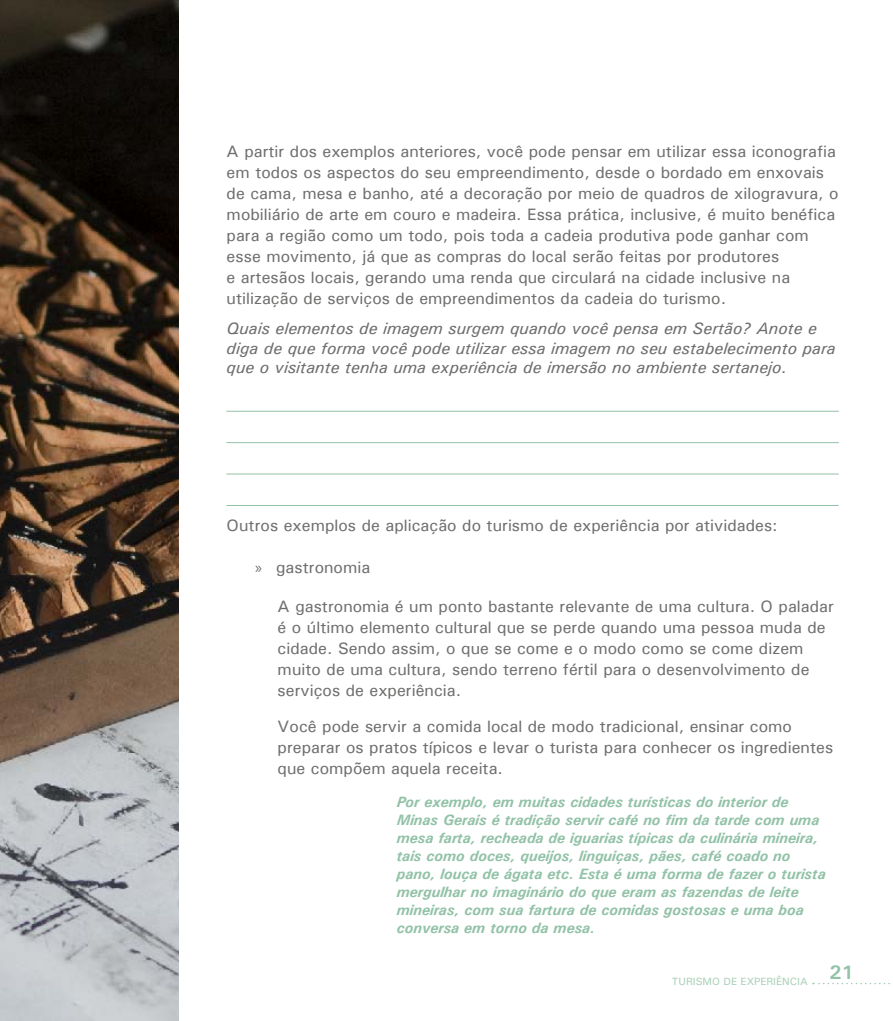
<style>
.page{position:relative;width:893px;height:1021px;background:#fff}
.page>*{position:absolute;margin:0;border:0;box-sizing:border-box;transform-origin:0 0}
.t1{font:700 19.5px "Univers";color:#92c2a7}
.t2{font:16.5px/21px "Univers";color:#6f6f6e}
.t3{font:italic 16.5px/19.5px "Univers";color:#6f6f6e}
.t4{font:italic 700 15px/18px "Univers";color:#92c2a7}
.t5{font:10.5px "Univers";color:#aacfb9}
.s1{font-family:"Myriad Pro"}
</style>
<div class="page">
<svg style="left:813px;top:982px;width:77px;height:2px"></svg>
<img style="left:0;top:0;width:178px;height:1020px">
<hr style="left:226px;top:505px;width:613px;height:1px;background:#92c2a7">
<hr style="left:226px;top:411px;width:613px;height:1px;background:#92c2a7">
<hr style="left:226px;top:442px;width:613px;height:1px;background:#92c2a7">
<hr style="left:226px;top:473px;width:613px;height:1px;background:#92c2a7">
<p class="t2" style="left:227px;top:141px;width:614px">A partir dos exemplos anteriores, você pode pensar em utilizar essa iconografia em todos os aspectos do seu empreendimento, desde o bordado em enxovais de cama, mesa e banho, até a decoração por meio de quadros de xilogravura, o mobiliário de arte em couro e madeira. Essa prática, inclusive, é muito benéfica para a região como um todo, pois toda a cadeia produtiva pode ganhar com esse movimento, já que as compras do local serão feitas por produtores<br>e artesãos locais, gerando uma renda que circulará na cidade inclusive na utilização de serviços de empreendimentos da cadeia do turismo.</p>
<p class="t3" style="left:227px;top:318px;width:611px">Quais elementos de imagem surgem quando você pensa em Sertão? Anote e diga de que forma você pode utilizar essa imagem no seu estabelecimento para que o visitante tenha uma experiência de imersão no ambiente sertanejo.</p>
<p class="t2" style="left:227px;top:514px;width:553px">Outros exemplos de aplicação do turismo de experiência por atividades:</p>
<p class="t2" style="left:255px;top:556px;width:117px"><span class="s1">»</span> gastronomia</p>
<p class="t2" style="left:278px;top:595px;width:558px">A gastronomia é um ponto bastante relevante de uma cultura. O paladar é o último elemento cultural que se perde quando uma pessoa muda de cidade. Sendo assim, o que se come e o modo como se come dizem muito de uma cultura, sendo terreno fértil para o desenvolvimento de serviços de experiência.</p>
<p class="t2" style="left:278px;top:715px;width:557px">Você pode servir a comida local de modo tradicional, ensinar como preparar os pratos típicos e levar o turista para conhecer os ingredientes que compõem aquela receita.</p>
<p class="t4" style="left:397px;top:792px;width:430px">Por exemplo, em muitas cidades turísticas do interior de Minas Gerais é tradição servir café no fim da tarde com uma mesa farta, recheada de iguarias típicas da culinária mineira, tais como doces, queijos, linguiças, pães, café coado no pano, louça de ágata etc. Esta é uma forma de fazer o turista mergulhar no imaginário do que eram as fazendas de leite mineiras, com sua fartura de comidas gostosas e uma boa conversa em torno da mesa.</p>
<p class="t1" style="left:829px;top:960px;width:26px">21</p>
<p class="t5" style="left:672px;top:975px;width:138px">TURISMO DE EXPERIÊNCIA</p>
</div>
